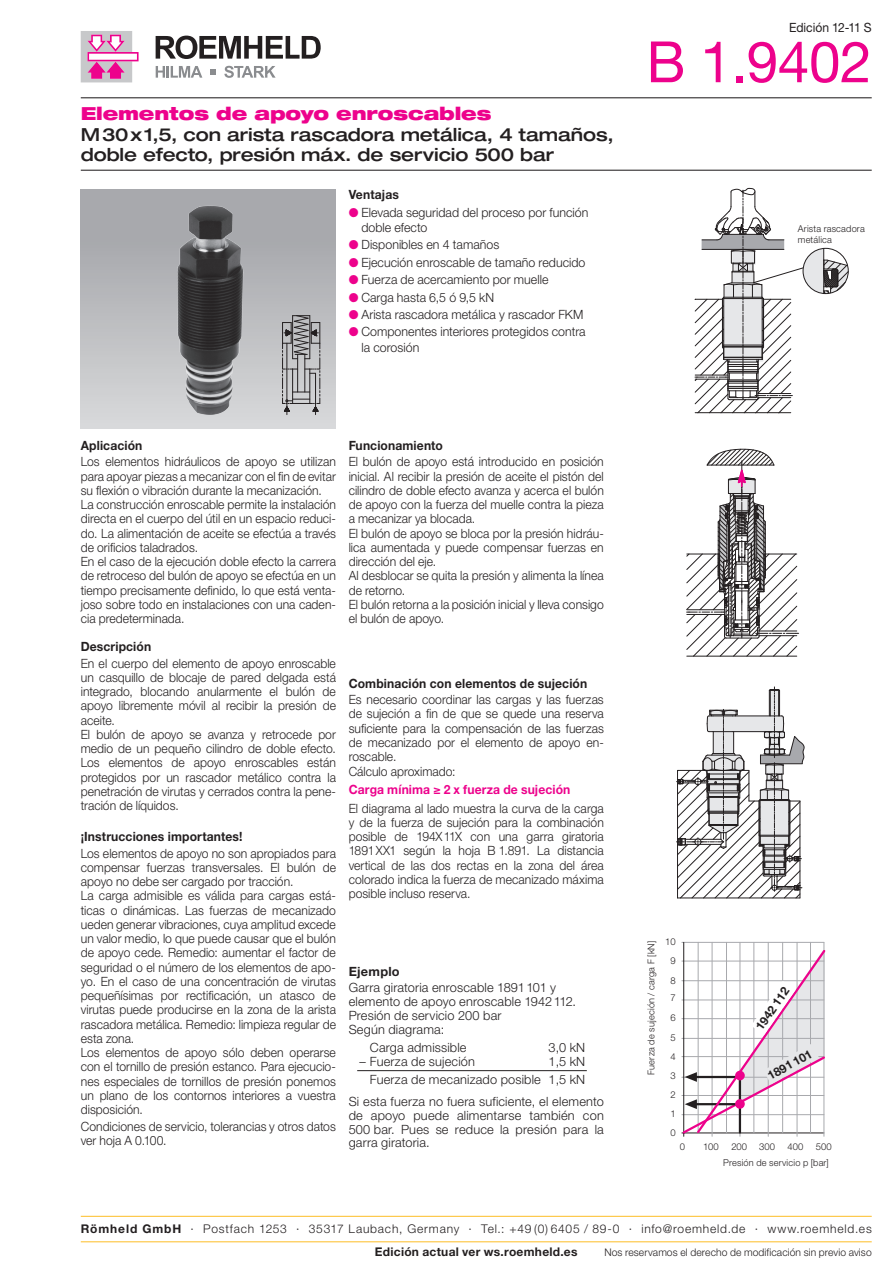
<style>
.page{position:relative;width:893px;height:1263px;background:#fff}
.page>*{position:absolute;margin:0;border:0;box-sizing:border-box;transform-origin:0 0}
.t1{font:57px "Helvetica Neue LT Pro";color:#ed028c}
.t2{font:500 expanded 18px/20.2px "Helvetica Neue LT Pro";letter-spacing:-.005em;color:#231f20}
.t3{font:900 expanded 18px "Helvetica Neue LT Pro";letter-spacing:-.01em;color:#ed028c}
.t4{font:300 12.75px/14.2px "Helvetica Neue LT Pro";letter-spacing:.005em;color:#231f20;scale:.95 1}
.t5{font:300 12.75px/13.8px "Helvetica Neue LT Pro";letter-spacing:.005em;color:#231f20}
.t6{font:700 12.75px "Helvetica Neue LT Pro";letter-spacing:.01em;color:#231f20;scale:.95 1}
.t7{font:700 12.75px "Helvetica Neue LT Pro";letter-spacing:.01em;color:#ed028c;scale:.95 1}
.t8{font:12.75px "Helvetica Neue LT Pro";color:#231f20;scale:.95 1}
.t9{font:700 12.75px "Helvetica Neue LT Pro";letter-spacing:.01em;color:#231f20}
.t10{font:300 12px "Helvetica Neue LT Pro";letter-spacing:.065em;color:#231f20}
.t11{font:700 12px "Helvetica Neue LT Pro";letter-spacing:.025em;color:#231f20}
.t12{font:300 10.5px "Helvetica Neue LT Pro";letter-spacing:.01em;color:#231f20}
.t13{font:300 9.45px/19px "Helvetica Neue LT Pro";letter-spacing:.02em;color:#231f20}
.s1{color:#ed028c}
.s2{font-weight:700}
</style>
<div class="page">
<svg style="left:156px;top:36px;width:165px;height:23px"></svg>
<svg style="left:156px;top:66px;width:46px;height:12px"></svg>
<svg style="left:224px;top:66px;width:52px;height:12px"></svg>
<svg style="left:210px;top:69px;width:6px;height:6px"></svg>
<svg style="left:81px;top:31px;width:58px;height:51px"></svg>
<hr style="left:81px;top:170px;width:791px;height:1px;background:#231f20">
<hr style="left:81px;top:97px;width:791px;height:1px;background:#231f20">
<svg style="left:695px;top:187px;width:154px;height:226px"></svg>
<svg style="left:686px;top:449px;width:113px;height:208px"></svg>
<div style="left:81px;top:190px;width:255px;height:238px;background:linear-gradient(to bottom,#a0a1a5,#d6d7d9)"></div>
<img style="left:131px;top:190px;width:155px;height:238px">
<hr style="left:287px;top:343px;width:1px;height:72px;background:#231f20">
<hr style="left:315px;top:373px;width:1px;height:42px;background:#231f20">
<svg style="left:282px;top:315px;width:39px;height:97px"></svg>
<hr style="left:740px;top:942px;width:1px;height:194px;background:#a8a9ad">
<hr style="left:682px;top:942px;width:142px;height:1px;background:#a8a9ad">
<hr style="left:683px;top:942px;width:1px;height:194px;background:#231f20">
<hr style="left:810px;top:942px;width:1px;height:191px;background:#a8a9ad">
<hr style="left:782px;top:942px;width:1px;height:191px;background:#a8a9ad">
<hr style="left:754px;top:942px;width:1px;height:191px;background:#a8a9ad">
<hr style="left:726px;top:942px;width:1px;height:191px;background:#a8a9ad">
<hr style="left:824px;top:942px;width:1px;height:194px;background:#a8a9ad">
<hr style="left:797px;top:942px;width:1px;height:194px;background:#a8a9ad">
<hr style="left:768px;top:942px;width:1px;height:194px;background:#a8a9ad">
<hr style="left:712px;top:942px;width:1px;height:194px;background:#a8a9ad">
<hr style="left:698px;top:942px;width:1px;height:191px;background:#a8a9ad">
<svg style="left:681px;top:944px;width:145px;height:191px"></svg>
<svg style="left:676px;top:687px;width:128px;height:211px"></svg>
<hr style="left:357px;top:1070px;width:230px;height:1px;background:#231f20">
<hr style="left:81px;top:1241px;width:791px;height:1px;background:#fdbd26">
<hr style="left:81px;top:1216px;width:791px;height:1px;background:#fdbd26">
<p class="t8" style="left:789px;top:19px;width:88px">Edición 12-11 S</p>
<h2 class="t3" style="left:81px;top:102px;width:412px">Elementos de apoyo enroscables</h2>
<h2 class="t2" style="left:81px;top:123px;width:534px">M30x1,5, con arista rascadora metálica, 4 tamaños, doble efecto, presión máx. de servicio 500 bar</h2>
<p class="t6" style="left:349px;top:187px;width:54px">Ventajas</p>
<p class="t5" style="left:361px;top:204px;width:228px;line-height:15.3px;text-indent:-13px"><span class="s1">●</span> Elevada seguridad del proceso por función doble efecto</p>
<p class="t5" style="left:349px;top:238px;width:152px"><span class="s1">●</span> Disponibles en 4 tamaños</p>
<p class="t5" style="left:349px;top:255px;width:238px"><span class="s1">●</span> Ejecución enroscable de tamaño reducido</p>
<p class="t5" style="left:349px;top:272px;width:201px"><span class="s1">●</span> Fuerza de acercamiento por muelle</p>
<p class="t5" style="left:349px;top:290px;width:147px"><span class="s1">●</span> Carga hasta 6,5 ó 9,5 kN</p>
<p class="t5" style="left:349px;top:307px;width:236px"><span class="s1">●</span> Arista rascadora metálica y rascador FKM</p>
<p class="t5" style="left:361px;top:324px;width:226px;line-height:15.3px;text-indent:-13px"><span class="s1">●</span> Componentes interiores protegidos contra la corosión</p>
<p class="t6" style="left:81px;top:438px;width:66px">Aplicación</p>
<p class="t4" style="left:81px;top:454px;width:270px">Los elementos hidráulicos de apoyo se utilizan para apoyar piezas a mecanizar con el fin de evitar su flexión o vibración durante la mecanización.<br>La construcción enroscable permite la instalación directa en el cuerpo del útil en un espacio reduci&shy;do. La alimentación de aceite se efectúa a través de orificios taladrados.<br>En el caso de la ejecución doble efecto la carrera de retroceso del bulón de apoyo se efectúa en un tiempo precisamente definido, lo que está venta&shy;joso sobre todo en instalaciones con una caden&shy;cia predeterminada.</p>
<p class="t6" style="left:81px;top:639px;width:76px">Descripción</p>
<p class="t4" style="left:81px;top:656px;width:270px">En el cuerpo del elemento de apoyo enroscable un casquillo de blocaje de pared delgada está integrado, blocando anularmente el bulón de apoyo libremente móvil al recibir la presión de aceite.<br>El bulón de apoyo se avanza y retrocede por medio de un pequeño cilindro de doble efecto.<br>Los elementos de apoyo enroscables están protegidos por un rascador metálico contra la penetración de virutas y cerrados contra la pene&shy;tración de líquidos.</p>
<p class="t6" style="left:81px;top:829px;width:172px">¡Instrucciones importantes!</p>
<p class="t4" style="left:81px;top:846px;width:270px">Los elementos de apoyo no son apropiados para compensar fuerzas transversales. El bulón de apoyo no debe ser cargado por tracción.<br>La carga admisible es válida para cargas está&shy;ticas o dinámicas. Las fuerzas de mecanizado ueden generar vibraciones, cuya amplitud excede un valor medio, lo que puede causar que el bulón de apoyo cede. Remedio: aumentar el factor de seguridad o el número de los elementos de apo&shy;yo. En el caso de una concentración de virutas pequeñísimas por rectificación, un atasco de virutas puede producirse en la zona de la arista rascadora metálica. Remedio: limpieza regular de esta zona.<br>Los elementos de apoyo sólo deben operarse con el tornillo de presión estanco. Para ejecucio&shy;nes especiales de tornillos de presión ponemos un plano de los contornos interiores a vuestra disposición.</p>
<p class="t4" style="left:81px;top:1119px;width:270px">Condiciones de servicio, tolerancias y otros datos ver hoja A 0.100.</p>
<p class="t6" style="left:349px;top:438px;width:101px">Funcionamiento</p>
<p class="t4" style="left:349px;top:454px;width:270px">El bulón de apoyo está introducido en posición inicial. Al recibir la presión de aceite el pistón del cilindro de doble efecto avanza y acerca el bulón de apoyo con la fuerza del muelle contra la pieza a mecanizar ya blocada.<br>El bulón de apoyo se bloca por la presión hidráu&shy;lica aumentada y puede compensar fuerzas en dirección del eje.<br>Al desblocar se quita la presión y alimenta la línea de retorno.<br>El bulón retorna a la posición inicial y lleva consigo el bulón de apoyo.</p>
<p class="t6" style="left:349px;top:675px;width:253px">Combinación con elementos de sujeción</p>
<p class="t4" style="left:349px;top:692px;width:270px">Es necesario coordinar las cargas y las fuerzas de sujeción a fin de que se quede una reserva suficiente para la compensación de las fuerzas de mecanizado por el elemento de apoyo en&shy;roscable.<br>Cálculo aproximado:</p>
<p class="t7" style="left:349px;top:782px;width:235px">Carga mínima ≥ 2 x fuerza de sujeción</p>
<p class="t4" style="left:349px;top:800px;width:270px;text-align:justify">El diagrama al lado muestra la curva de la carga y de la fuerza de sujeción para la combinación posible de 194X11X con una garra giratoria 1891XX1 según la hoja B 1.891. La distancia vertical de las dos rectas en la zona del área colorado indica la fuerza de mecanizado máxima posible incluso reserva.</p>
<p class="t9" style="left:349px;top:964px;width:53px">Ejemplo</p>
<p class="t5" style="left:349px;top:980px;width:229px">Garra giratoria enroscable 1891101 y elemento de apoyo enroscable 1942112.<br>Presión de servicio 200 bar<br>Según diagrama:</p>
<p class="t5" style="left:370px;top:1040px;width:98px">Carga admissible</p>
<p class="t5" style="left:549px;top:1040px;width:38px">3,0 kN</p>
<p class="t5" style="left:359px;top:1054px;width:117px">– Fuerza de sujeción</p>
<p class="t5" style="left:370px;top:1052px;width:217px;line-height:18px;text-align:right">1,5 kN<br>Fuerza de mecanizado posible 1,5 kN</p>
<p class="t5" style="left:349px;top:1094px;width:257px;text-align:justify">Si esta fuerza no fuera suficiente, el elemento de apoyo puede alimentarse también con 500 bar. Pues se reduce la presión para la garra giratoria.</p>
<h1 class="t1" style="left:646px;top:27px;width:227px">B 1.9402</h1>
<p class="t13" style="left:798px;top:223px;width:68px;line-height:10.5px">Arista rascadora metálica</p>
<p class="t13" style="left:641px;top:1075px;width:135px;rotate:-90deg">Fuerza de sujeción / carga F [kN]</p>
<p class="t13" style="left:665px;top:932px;width:12px">10</p>
<p class="t13" style="left:670px;top:951px;width:7px">9<br>8</p>
<p class="t13" style="left:670px;top:988px;width:7px;line-height:20px;text-align:justify">7<br>6<br>5</p>
<p class="t13" style="left:670px;top:1047px;width:7px;text-align:justify">4<br>3<br>2<br>1<br>0</p>
<p class="t11" style="left:752px;top:1024px;width:51px;rotate:-55deg">1942 112</p>
<p class="t11" style="left:765px;top:1070px;width:51px;rotate:-29deg">1891 101</p>
<p class="t13" style="left:703px;top:1137px;width:17px">100</p>
<p class="t13" style="left:680px;top:1137px;width:7px">0</p>
<p class="t13" style="left:731px;top:1137px;width:17px">200</p>
<p class="t13" style="left:759px;top:1137px;width:17px">300</p>
<p class="t13" style="left:787px;top:1137px;width:17px">400</p>
<p class="t13" style="left:816px;top:1137px;width:17px">500</p>
<p class="t13" style="left:723px;top:1152px;width:107px">Presión de servicio p [bar]</p>
<p class="t10" style="left:81px;top:1222px;width:792px"><span class="s2">Römheld GmbH</span> · Postfach 1253 · 35317 Laubach, Germany · Tel.: +49 (0) 6405 / 89-0 · info@roemheld.de · www.roemheld.es</p>
<p class="t11" style="left:375px;top:1244px;width:204px">Edición actual ver ws.roemheld.es</p>
<p class="t12" style="left:604px;top:1245px;width:269px">Nos reservamos el derecho de modificación sin previo aviso</p>
</div>
